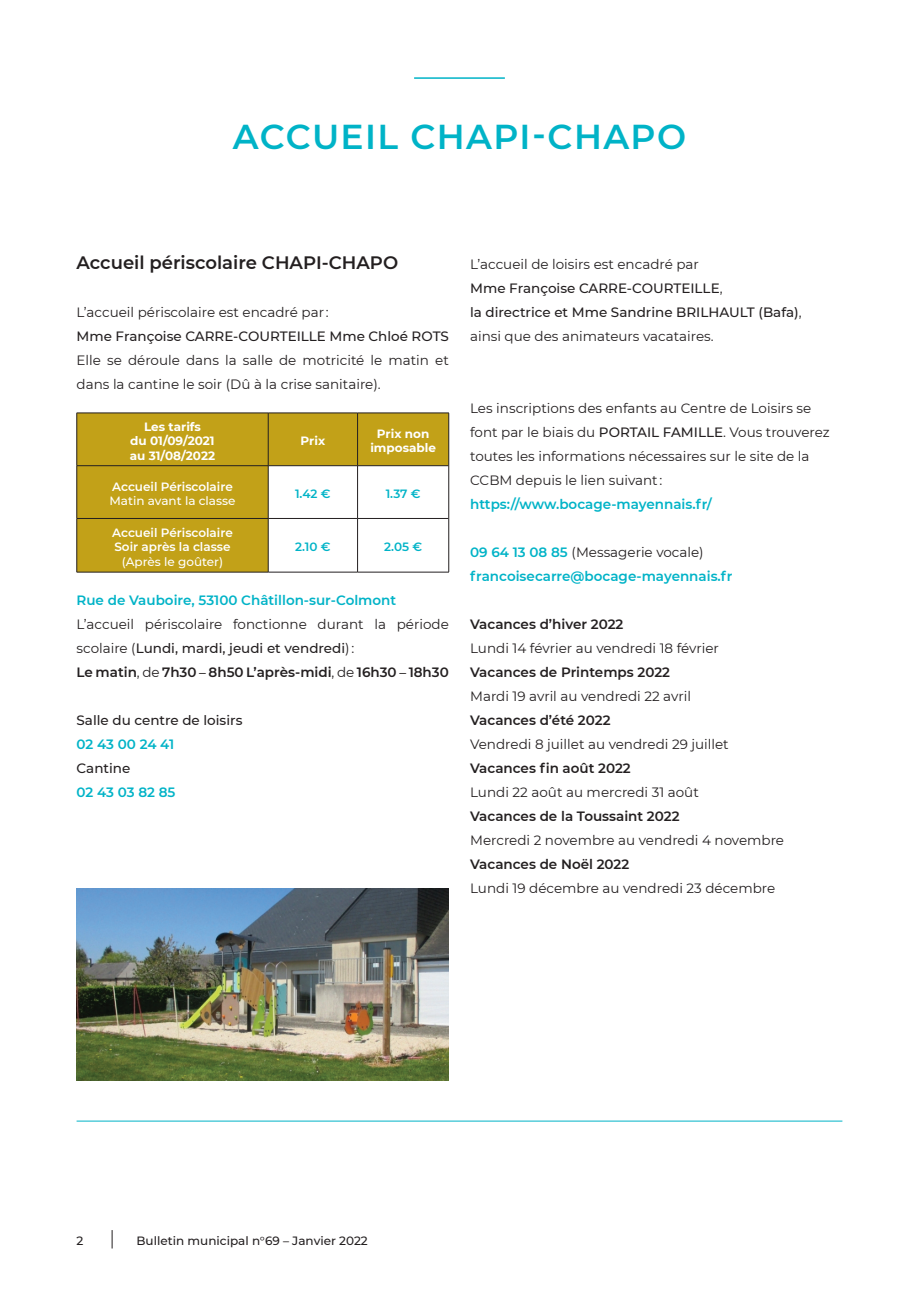
<style>
.page{position:relative;width:919px;height:1289px;background:#fff}
.page>*{position:absolute;margin:0;border:0;box-sizing:border-box;transform-origin:0 0}
.sous_titre{font:600 34.5px "Montserrat";letter-spacing:.04em;color:#00b3c7}
.Texte{font:600 18px "Montserrat";color:#231f20}
.Texte-2{font:13.5px/24px "Montserrat";color:#231f20}
.Texte-3{font:500 13.5px/24px "Montserrat";color:#231f20}
.Texte-4{font:600 13.5px/24px "Montserrat";color:#00b3c7}
.Texte-5{font:600 13.5px "Montserrat";color:#231f20}
.texte_tableau{font:600 12px/14.4px "Montserrat";color:#fff}
.texte_tableau-2{font:700 12px/14.4px "Montserrat";color:#fff;text-align:center}
.t1{font:500 12px "Montserrat";color:#231f20}
.texte_tableau-3{font:600 12px "Montserrat";color:#00b3c7}
.texte_tableau-4{font:500 12px "Montserrat";color:#fff}
.s1{font-weight:500}
.s2{font-weight:400}
.s3{font-weight:600;color:#00b3c7}
.s4{font-weight:500;color:#231f20}
.s5{font-weight:600}
</style>
<div class="page">
<svg style="left:112px;top:1230px;width:1px;height:18px"></svg>
<svg style="left:77px;top:413px;width:371px;height:159px;fill:#c2a118"></svg>
<hr style="left:268px;top:465px;width:89px;height:1px;background:#231f20">
<hr style="left:358px;top:465px;width:90px;height:1px;background:#231f20">
<hr style="left:268px;top:518px;width:89px;height:1px;background:#231f20">
<hr style="left:358px;top:518px;width:90px;height:1px;background:#231f20">
<hr style="left:77px;top:412px;width:191px;height:1px;background:#231f20">
<hr style="left:76px;top:413px;width:1px;height:52px;background:#231f20">
<hr style="left:268px;top:412px;width:89px;height:1px;background:#231f20">
<hr style="left:268px;top:413px;width:1px;height:52px;background:#231f20">
<hr style="left:357px;top:412px;width:92px;height:1px;background:#231f20">
<hr style="left:357px;top:413px;width:1px;height:52px;background:#231f20">
<hr style="left:448px;top:413px;width:1px;height:52px;background:#231f20">
<hr style="left:357px;top:465px;width:1px;height:53px;background:#231f20">
<hr style="left:448px;top:465px;width:1px;height:53px;background:#231f20">
<hr style="left:76px;top:518px;width:1px;height:54px;background:#231f20">
<hr style="left:268px;top:518px;width:1px;height:54px;background:#231f20">
<hr style="left:357px;top:518px;width:1px;height:54px;background:#231f20">
<hr style="left:448px;top:518px;width:1px;height:54px;background:#231f20">
<hr style="left:77px;top:572px;width:191px;height:1px;background:#231f20">
<hr style="left:268px;top:572px;width:89px;height:1px;background:#231f20">
<hr style="left:357px;top:572px;width:92px;height:1px;background:#231f20">
<hr style="left:77px;top:465px;width:191px;height:1px;background:#231f20">
<hr style="left:77px;top:518px;width:191px;height:1px;background:#231f20">
<hr style="left:76px;top:465px;width:1px;height:53px;background:#231f20">
<hr style="left:268px;top:466px;width:1px;height:52px;background:#231f20">
<img style="left:77px;top:888px;width:372px;height:192px">
<hr style="left:77px;top:1120px;width:765px;height:1px;background:#00b3c7">
<hr style="left:414px;top:77px;width:91px;height:2px;background:#00b3c7">
<p class="sous_titre" style="left:233px;top:112px;width:455px">ACCUEIL CHAPI-CHAPO</p>
<p class="Texte" style="left:77px;top:249px;width:323px">Accueil périscolaire CHAPI-CHAPO</p>
<p class="Texte-2" style="left:77px;top:299px;width:254px">L’accueil périscolaire est encadré par :</p>
<p class="Texte-3" style="left:77px;top:323px;width:374px">Mme Françoise CARRE-COURTEILLE Mme Chloé ROTS</p>
<p class="Texte-2" style="left:77px;top:347px;width:374px">Elle se déroule dans la salle de motricité le matin et dans la cantine le soir (Dû à la crise sanitaire).</p>
<p class="texte_tableau-2" style="left:130px;top:418px;width:87px">Les tarifs<br>du 01/09/2021 au 31/08/2022</p>
<p class="texte_tableau-2" style="left:300px;top:433px;width:26px">Prix</p>
<p class="texte_tableau-2" style="left:370px;top:426px;width:67px">Prix non imposable</p>
<p class="texte_tableau" style="left:109px;top:478px;width:127px">Accueil Périscolaire<br><span class="s1">Matin avant la classe</span></p>
<p class="texte_tableau-3" style="left:295px;top:485px;width:37px">1.42 €</p>
<p class="texte_tableau-3" style="left:385px;top:485px;width:36px">1.37 €</p>
<p class="texte_tableau" style="left:112px;top:524px;width:122px">Accueil Périscolaire<br>Soir après la classe</p>
<p class="texte_tableau-4" style="left:122px;top:553px;width:103px">(Après le goûter)</p>
<p class="texte_tableau-3" style="left:295px;top:538px;width:37px">2.10 €</p>
<p class="texte_tableau-3" style="left:384px;top:538px;width:40px">2.05 €</p>
<p class="Texte-4" style="left:77px;top:587px;width:321px">Rue de Vauboire, 53100 Châtillon-sur-Colmont</p>
<p class="Texte-2" style="left:77px;top:611px;width:374px">L’accueil périscolaire fonctionne durant la période scolaire (<span class="s1">Lundi, mardi, jeudi et vendredi</span>) :</p>
<p class="Texte-5" style="left:77px;top:662px;width:374px">Le matin<span class="s2">, de</span> 7h30 <span class="s1">–</span> 8h50 L’après-midi<span class="s2">, de</span> 16h30 <span class="s1">–</span> 18h30</p>
<p class="Texte-3" style="left:77px;top:707px;width:167px">Salle du centre de loisirs<br><span class="s3">02 43 00 24 41</span></p>
<p class="Texte-4" style="left:77px;top:755px;width:100px"><span class="s4">Cantine<br></span>02 43 03 82 85</p>
<p class="Texte-3" style="left:470px;top:251px;width:333px"><span class="s2">L’accueil de loisirs est encadré par<br></span>Mme Françoise CARRE-COURTEILLE<span class="s2">,<br></span>la directrice et Mme Sandrine BRILHAULT (Bafa)<span class="s2">, ainsi que des animateurs vacataires.</span></p>
<p class="Texte-2" style="left:470px;top:395px;width:361px">Les inscriptions des enfants au Centre de Loisirs se font par le biais du <span class="s1">PORTAIL FAMILLE</span>. Vous trouverez toutes les informations nécessaires sur le site de la CCBM depuis le lien suivant : <span class="s3">https://www.bocage-mayennais.fr/</span></p>
<p class="Texte-2" style="left:470px;top:539px;width:235px"><span class="s3">09 64 13 08 85</span> (Messagerie vocale)</p>
<p class="Texte-4" style="left:470px;top:563px;width:264px">francoisecarre@bocage-mayennais.fr</p>
<p class="Texte-2" style="left:470px;top:611px;width:250px"><span class="s5">Vacances d’hiver 2022<br></span>Lundi 14 février au vendredi 18 février</p>
<p class="Texte-5" style="left:470px;top:662px;width:201px">Vacances de Printemps 2022</p>
<p class="Texte-2" style="left:470px;top:683px;width:222px">Mardi 19 avril au vendredi 22 avril</p>
<p class="Texte-2" style="left:470px;top:707px;width:260px"><span class="s5">Vacances d’été 2022<br></span>Vendredi 8 juillet au vendredi 29 juillet</p>
<p class="Texte-2" style="left:470px;top:755px;width:230px"><span class="s5">Vacances fin août 2022<br></span>Lundi 22 août au mercredi 31 août</p>
<p class="Texte-2" style="left:470px;top:803px;width:315px"><span class="s5">Vacances de la Toussaint 2022<br></span>Mercredi 2 novembre au vendredi 4 novembre</p>
<p class="Texte-2" style="left:470px;top:851px;width:306px"><span class="s5">Vacances de Noël 2022<br></span>Lundi 19 décembre au vendredi 23 décembre</p>
<p class="t1" style="left:77px;top:1232px;width:8px">2</p>
<p class="t1" style="left:136px;top:1232px;width:233px">Bulletin municipal n°69 – Janvier 2022</p>
</div>
